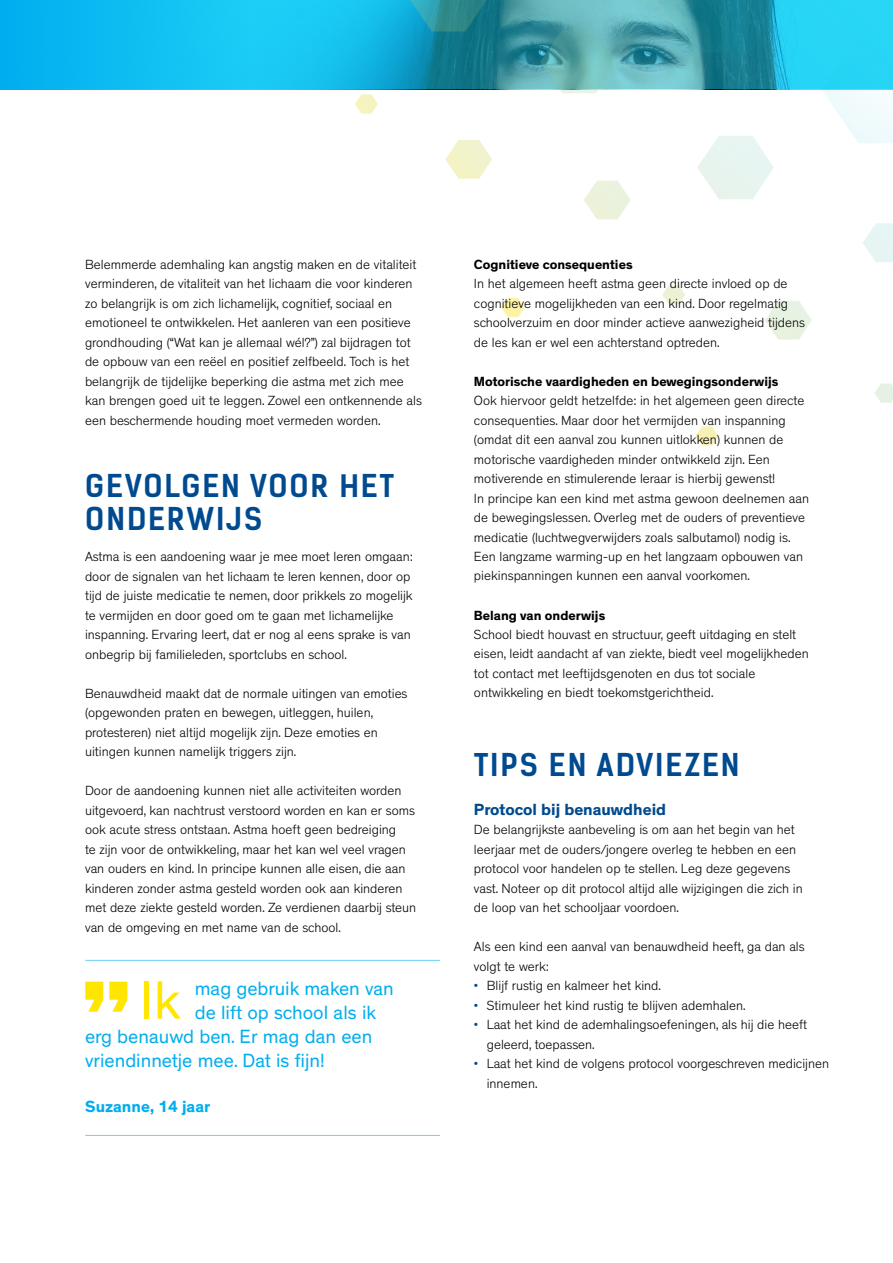
<style>
.page{position:relative;width:893px;height:1263px;background:#fff}
.page>*{position:absolute;margin:0;border:0;box-sizing:border-box;transform-origin:0 0}
.t1{font:54.75px "Theinhardt";color:#ffe600}
.t2{font:700 30px/33px "Kelson Sans";letter-spacing:.065em;color:#004a8f}
.t3{font:19.5px "Theinhardt";color:#00aeef}
.t4{font:700 16.5px "Theinhardt";color:#004a8f}
.t5{font:700 16.5px "Theinhardt";color:#00aeef}
.t6{font:300 13.5px/19.5px "Theinhardt";color:#000}
.t7{font:700 13.5px "Theinhardt";color:#000}
.s1{color:#004a8f}
</style>
<div class="page">
<svg style="left:247px;top:0;width:646px;height:89px;background:#29aeca"></svg>
<div style="left:0;top:0;width:247px;height:89px;background:linear-gradient(to right,#00adef,#1bcdf5)"></div>
<svg style="left:657px;top:0;width:128px;height:53px;background:#2b93a4"></svg>
<svg style="left:822px;top:37px;width:71px;height:106px"></svg>
<svg style="left:697px;top:136px;width:77px;height:63px"></svg>
<svg style="left:540px;top:30px;width:77px;height:63px;background:#6ab2b2"></svg>
<svg style="left:410px;top:0;width:77px;height:31px;background:#258f9b"></svg>
<svg style="left:584px;top:181px;width:46px;height:38px"></svg>
<svg style="left:863px;top:223px;width:30px;height:39px"></svg>
<svg style="left:765px;top:301px;width:47px;height:39px"></svg>
<svg style="left:445px;top:140px;width:47px;height:39px"></svg>
<svg style="left:662px;top:285px;width:23px;height:19px"></svg>
<svg style="left:501px;top:298px;width:23px;height:19px"></svg>
<svg style="left:355px;top:94px;width:23px;height:20px"></svg>
<svg style="left:695px;top:426px;width:23px;height:19px"></svg>
<svg style="left:875px;top:383px;width:18px;height:20px"></svg>
<svg style="left:85px;top:982px;width:42px;height:30px"></svg>
<hr style="left:85px;top:960px;width:355px;height:1px;background:#6dcff6">
<hr style="left:85px;top:1135px;width:355px;height:1px;background:#6dcff6">
<p class="t6" style="left:85px;top:254px;width:338px">Belemmerde ademhaling kan angstig maken en de vitaliteit verminderen, de vitaliteit van het lichaam die voor kinderen zo belangrijk is om zich lichamelijk, cognitief, sociaal en emotioneel te ontwikkelen. Het aanleren van een positieve grondhouding (“Wat kan je allemaal wél?”) zal bijdragen tot de opbouw van een reëel en positief zelfbeeld. Toch is het belangrijk de tijdelijke beperking die astma met zich mee kan brengen goed uit te leggen. Zowel een ontkennende als een beschermende houding moet vermeden worden.</p>
<h2 class="t2" style="left:85px;top:469px;width:310px">GEVOLGEN VOOR HET<br>ONDERWIJS</h2>
<p class="t6" style="left:85px;top:547px;width:329px">Astma is een aandoening waar je mee moet leren omgaan: door de signalen van het lichaam te leren kennen, door op tijd de juiste medicatie te nemen, door prikkels zo mogelijk te vermijden en door goed om te gaan met lichamelijke inspanning. Ervaring leert, dat er nog al eens sprake is van onbegrip bij familieleden, sportclubs en school.</p>
<p class="t6" style="left:85px;top:683px;width:324px">Benauwdheid maakt dat de normale uitingen van emoties (opgewonden praten en bewegen, uitleggen, huilen, protesteren) niet altijd mogelijk zijn. Deze emoties en uitingen kunnen namelijk triggers zijn.</p>
<p class="t6" style="left:85px;top:781px;width:333px">Door de aandoening kunnen niet alle activiteiten worden uitgevoerd, kan nachtrust verstoord worden en kan er soms ook acute stress ontstaan. Astma hoeft geen bedreiging<br>te zijn voor de ontwikkeling, maar het kan wel veel vragen van ouders en kind. In principe kunnen alle eisen, die aan kinderen zonder astma gesteld worden ook aan kinderen met deze ziekte gesteld worden. Ze verdienen daarbij steun van de omgeving en met name van de school.</p>
<h1 class="t1" style="left:140px;top:968px;width:41px">Ik</h1>
<h3 class="t3" style="left:195px;top:977px;width:201px">mag gebruik maken van</h3>
<h3 class="t3" style="left:195px;top:1001px;width:183px">de lift op school als ik</h3>
<h3 class="t3" style="left:85px;top:1025px;width:289px">erg benauwd ben. Er mag dan een</h3>
<h3 class="t3" style="left:85px;top:1049px;width:241px">vriendinnetje mee. Dat is fijn!</h3>
<p class="t5" style="left:85px;top:1096px;width:126px">Suzanne, 14 jaar</p>
<p class="t7" style="left:474px;top:256px;width:160px">Cognitieve consequenties</p>
<p class="t6" style="left:474px;top:274px;width:333px">In het algemeen heeft astma geen directe invloed op de cognitieve mogelijkheden van een kind. Door regelmatig schoolverzuim en door minder actieve aanwezigheid tijdens de les kan er wel een achterstand optreden.</p>
<p class="t7" style="left:474px;top:373px;width:306px">Motorische vaardigheden en bewegingsonderwijs</p>
<p class="t6" style="left:474px;top:391px;width:337px">Ook hiervoor geldt hetzelfde: in het algemeen geen directe consequenties. Maar door het vermijden van inspanning (omdat dit een aanval zou kunnen uitlokken) kunnen de motorische vaardigheden minder ontwikkeld zijn. Een motiverende en stimulerende leraar is hierbij gewenst!<br>In principe kan een kind met astma gewoon deelnemen aan de bewegingslessen. Overleg met de ouders of preventieve medicatie (luchtwegverwijders zoals salbutamol) nodig is.<br>Een langzame warming-up en het langzaam opbouwen van piekinspanningen kunnen een aanval voorkomen.</p>
<p class="t7" style="left:474px;top:606px;width:133px">Belang van onderwijs</p>
<p class="t6" style="left:474px;top:625px;width:336px">School biedt houvast en structuur, geeft uitdaging en stelt eisen, leidt aandacht af van ziekte, biedt veel mogelijkheden tot contact met leeftijdsgenoten en dus tot sociale ontwikkeling en biedt toekomstgerichtheid.</p>
<h2 class="t2" style="left:474px;top:748px;width:267px">TIPS EN ADVIEZEN</h2>
<p class="t4" style="left:474px;top:799px;width:194px">Protocol bij benauwdheid</p>
<p class="t6" style="left:474px;top:820px;width:330px">De belangrijkste aanbeveling is om aan het begin van het leerjaar met de ouders/jongere overleg te hebben en een protocol voor handelen op te stellen. Leg deze gegevens vast. Noteer op dit protocol altijd alle wijzigingen die zich in de loop van het schooljaar voordoen.</p>
<p class="t6" style="left:474px;top:937px;width:332px">Als een kind een aanval van benauwdheid heeft, ga dan als volgt te werk:</p>
<p class="t6" style="left:474px;top:976px;width:188px"><span class="s1">•</span> Blijf rustig en kalmeer het kind.</p>
<p class="t6" style="left:474px;top:995px;width:273px"><span class="s1">•</span> Stimuleer het kind rustig te blijven ademhalen.</p>
<p class="t6" style="left:487px;top:1015px;width:322px;text-indent:-13px"><span class="s1">•</span> Laat het kind de ademhalingsoefeningen, als hij die heeft geleerd, toepassen.</p>
<p class="t6" style="left:487px;top:1054px;width:344px;text-indent:-13px"><span class="s1">•</span> Laat het kind de volgens protocol voorgeschreven medicijnen innemen.</p>
</div>
